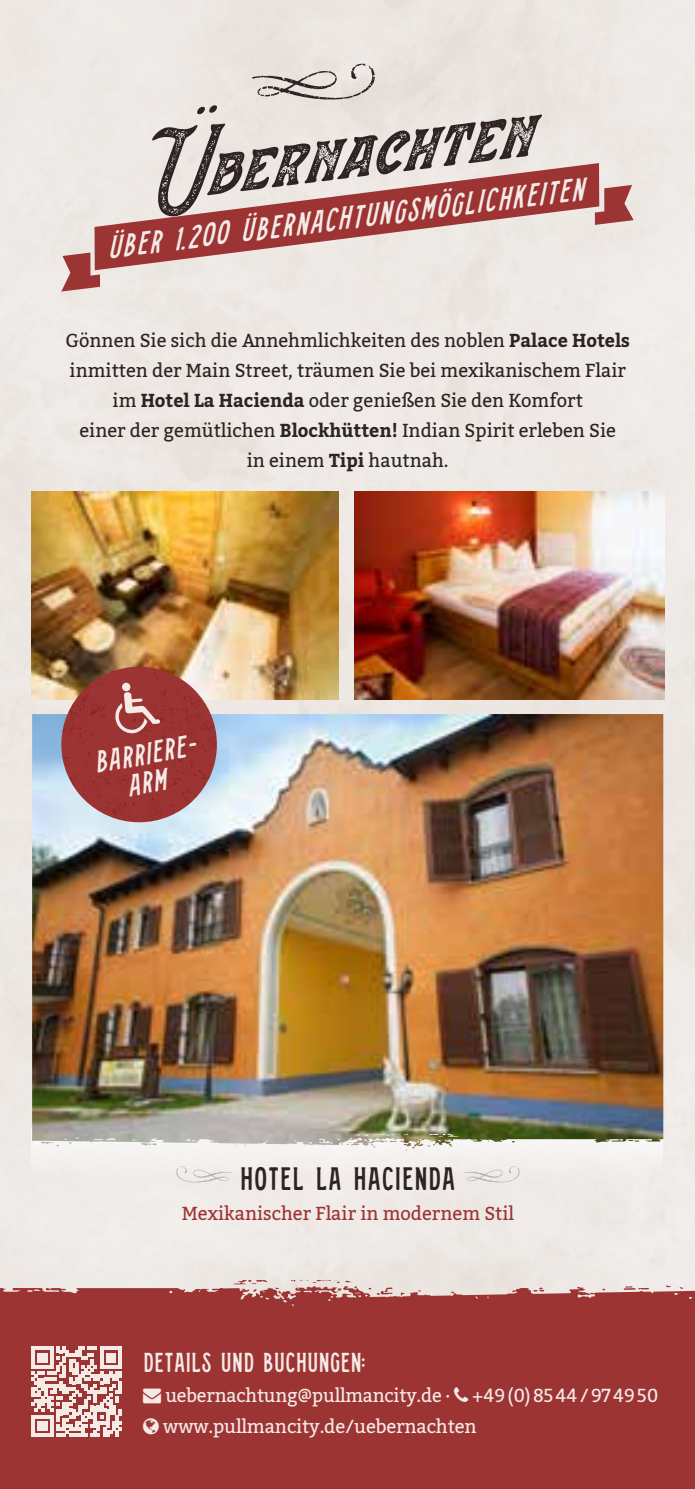
<style>
.page{position:relative;width:695px;height:1489px;background:#fff}
.page>*{position:absolute;margin:0;border:0;box-sizing:border-box;transform-origin:0 0}
.t1{font:italic 72.5px "Stranger Script Texture";color:#2e2223}
.t2{font:32.5px "Stranger Slim";color:#2e2223}
.t3{font:italic 32px "Stranger Slim";color:#f4eae6}
.t4{font:italic 31px/28.5px "Stranger Slim";color:#f4eae6;text-align:center}
.t5{font:27.5px "Stranger Slim";letter-spacing:-.01em;color:#f4eae6}
.t6{font:18.75px/30px "Kadwa";color:#2e2223;text-align:center}
.t7{font:18.75px/30px "Kadwa";letter-spacing:-.01em;color:#f4eae6;scale:.96 1}
.t8{font:18.75px "Kadwa";color:#9d3434}
.s1{font-weight:700}
</style>
<div class="page">
<img style="left:0;top:0;width:694px;height:1279px">
<svg style="left:252px;top:63px;width:123px;height:37px;background:#cec6c2"></svg>
<svg style="left:197px;top:105px;width:20px;height:9px"></svg>
<svg style="left:94px;top:163px;width:505px;height:107px;background:#cc9f9d"></svg>
<svg style="left:61px;top:251px;width:39px;height:40px;background:#b56b6a"></svg>
<svg style="left:594px;top:185px;width:39px;height:40px;background:#b56a68"></svg>
<svg style="left:32px;top:1127px;width:631px;height:112px;background:#e8e5df"></svg>
<img style="left:32px;top:714px;width:355px;height:431px">
<img style="left:355px;top:492px;width:309px;height:208px">
<img style="left:32px;top:492px;width:307px;height:208px">
<div style="left:1px;top:1279px;width:693px;height:209px;background:#9d3434"></div>
<svg style="left:0;top:1279px;width:1px;height:209px"></svg>
<svg style="left:61px;top:666px;width:156px;height:156px;background:#a65756"></svg>
<svg style="left:176px;top:1166px;width:55px;height:16px"></svg>
<svg style="left:464px;top:1166px;width:55px;height:16px"></svg>
<svg style="left:32px;top:1346px;width:90px;height:90px;background:#d3a5a3"></svg>
<svg style="left:454px;top:1387px;width:14px;height:15px"></svg>
<svg style="left:143px;top:1417px;width:16px;height:16px"></svg>
<h1 class="t1" style="left:138px;top:118px;width:392px;rotate:-7deg">Übernachten</h1>
<h3 class="t3" style="left:104px;top:231px;width:482px;rotate:-7deg">Über 1.200 Übernachtungsmöglichkeiten</h3>
<p class="t6" style="left:65px;top:326px;width:566px">Gönnen Sie sich die Annehmlichkeiten des noblen <span class="s1">Palace Hotels </span>inmitten der Main Street, träumen Sie bei mexikanischem Flair im <span class="s1">Hotel La Hacienda</span> oder genießen Sie den Komfort<br>einer der gemütlichen <span class="s1">Blockhütten!</span> Indian Spirit erleben Sie<br>in einem <span class="s1">Tipi</span> hautnah.</p>
<h3 class="t4" style="left:91px;top:748px;width:104px;rotate:-10deg">Barriere&shy;arm</h3>
<h2 class="t2" style="left:240px;top:1161px;width:217px">HOTEL LA HACIENDA</h2>
<p class="t8" style="left:182px;top:1202px;width:333px">Mexikanischer Flair in modernem Stil</p>
<h3 class="t5" style="left:143px;top:1348px;width:224px">DETAILS UND BUCHUNGEN:</h3>
<p class="t7" style="left:163px;top:1380px;width:517px;text-indent:-20px">→ uebernachtung@pullmancity.de · +49(0)8544/974950 www.pullmancity.de/uebernachten</p>
</div>
